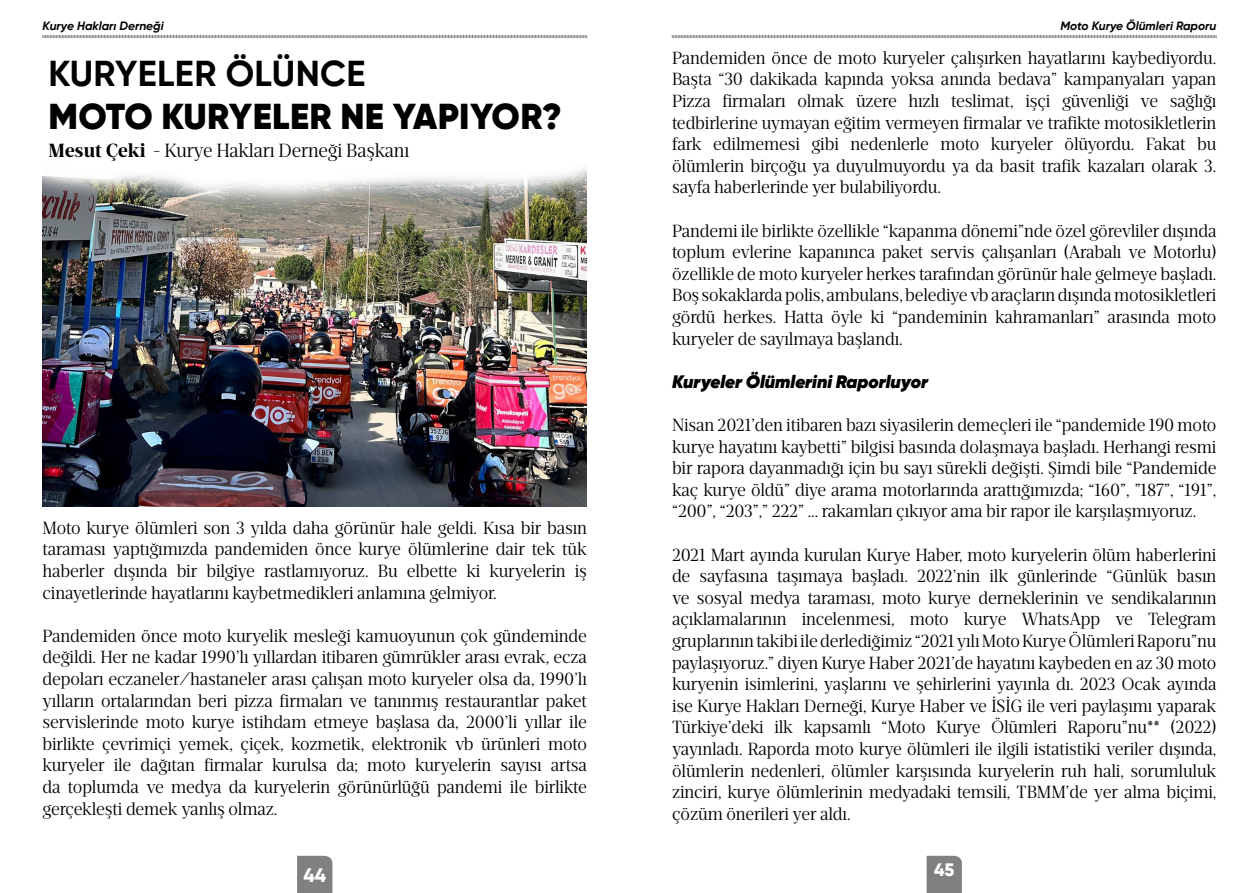
<style>
.page{position:relative;width:1259px;height:893px;background:#fff}
.page>*{position:absolute;margin:0;border:0;box-sizing:border-box;transform-origin:0 0}
.t1{font:900 35.85px "Gilroy";letter-spacing:.01em;color:#000}
.t2{font:700 35.85px "Gilroy";letter-spacing:.01em;color:#000}
.t3{font:19.5px "Ardina Text";letter-spacing:-.01em;color:#000}
.t4{font:800 19.5px "Gilroy";color:#fff}
.t5{font:18px/21.6px "Ardina Text";letter-spacing:-.005em;color:#000;text-align:justify}
.t6{font:italic 800 18px "Gilroy";color:#000}
.t7{font:800 18px "Gilroy";color:#fff}
.t8{font:italic 700 12px "Gilroy";color:#000}
.s1{font-weight:700}
</style>
<div class="page">
<svg style="left:297px;top:856px;width:35px;height:37px"></svg>
<svg style="left:926px;top:856px;width:36px;height:37px"></svg>
<svg style="left:672px;top:35px;width:544px;height:3px;background:#acacac"></svg>
<img style="left:42px;top:35px;width:544px;height:472px">
<p class="t8" style="left:43px;top:18px;width:123px">Kurye Hakları Derneği</p>
<p class="t8" style="left:1060px;top:18px;width:157px">Moto Kurye Ölümleri Raporu</p>
<h1 class="t2" style="left:48px;top:51px;width:318px">KURYELER ÖLÜNCE</h1>
<h1 class="t1" style="left:48px;top:94px;width:515px">MOTO KURYELER NE YAPIYOR?</h1>
<p class="t3" style="left:49px;top:139px;width:362px"><span class="s1">Mesut Çeki</span> - Kurye Hakları Derneği Başkanı</p>
<p class="t5" style="left:43px;top:517px;width:546px">Moto kurye ölümleri son 3 yılda daha görünür hale geldi. Kısa bir basın taraması yaptığımızda pandemiden önce kurye ölümlerine dair tek tük haberler dışında bir bilgiye rastlamıyoruz. Bu elbette ki kuryelerin iş cinayetlerinde hayatlarını kaybetmedikleri anlamına gelmiyor.</p>
<p class="t5" style="left:43px;top:625px;width:546px">Pandemiden önce moto kuryelik mesleği kamuoyunun çok gündeminde değildi. Her ne kadar 1990’lı yıllardan itibaren gümrükler arası evrak, ecza depoları eczaneler/hastaneler arası çalışan moto kuryeler olsa da, 1990’lı yılların ortalarından beri pizza firmaları ve tanınmış restaurantlar paket servislerinde moto kurye istihdam etmeye başlasa da, 2000’li yıllar ile birlikte çevrimiçi yemek, çiçek, kozmetik, elektronik vb ürünleri moto kuryeler ile dağıtan firmalar kurulsa da; moto kuryelerin sayısı artsa da toplumda ve medya da kuryelerin görünürlüğü pandemi ile birlikte gerçekleşti demek yanlış olmaz.</p>
<p class="t5" style="left:672px;top:47px;width:546px">Pandemiden önce de moto kuryeler çalışırken hayatlarını kaybediyordu.<br>Başta “30 dakikada kapında yoksa anında bedava” kampanyaları yapan Pizza firmaları olmak üzere hızlı teslimat, işçi güvenliği ve sağlığı tedbirlerine uymayan eğitim vermeyen firmalar ve trafikte motosikletlerin fark edilmemesi gibi nedenlerle moto kuryeler ölüyordu. Fakat bu ölümlerin birçoğu ya duyulmuyordu ya da basit trafik kazaları olarak 3. sayfa haberlerinde yer bulabiliyordu.</p>
<p class="t5" style="left:672px;top:220px;width:546px">Pandemi ile birlikte özellikle “kapanma dönemi”nde özel görevliler dışında toplum evlerine kapanınca paket servis çalışanları (Arabalı ve Motorlu) özellikle de moto kuryeler herkes tarafından görünür hale gelmeye başladı.<br>Boş sokaklarda polis, ambulans, belediye vb araçların dışında motosikletleri gördü herkes. Hatta öyle ki “pandeminin kahramanları” arasında moto kuryeler de sayılmaya başlandı.</p>
<p class="t6" style="left:672px;top:370px;width:258px">Kuryeler Ölümlerini Raporluyor</p>
<p class="t5" style="left:672px;top:414px;width:546px">Nisan 2021’den itibaren bazı siyasilerin demeçleri ile “pandemide 190 moto kurye hayatını kaybetti” bilgisi basında dolaşmaya başladı. Herhangi resmi bir rapora dayanmadığı için bu sayı sürekli değişti. Şimdi bile “Pandemide kaç kurye öldü” diye arama motorlarında arattığımızda; “160”, ”187”, “191”, “200”, “203”,” 222” ... rakamları çıkıyor ama bir rapor ile karşılaşmıyoruz.</p>
<p class="t5" style="left:672px;top:544px;width:546px">2021 Mart ayında kurulan Kurye Haber, moto kuryelerin ölüm haberlerini de sayfasına taşımaya başladı. 2022’nin ilk günlerinde “Günlük basın ve sosyal medya taraması, moto kurye derneklerinin ve sendikalarının açıklamalarının incelenmesi, moto kurye WhatsApp ve Telegram gruplarının takibi ile derlediğimiz “2021 yılı Moto Kurye Ölümleri Raporu”nu paylaşıyoruz.” diyen Kurye Haber 2021’de hayatını kaybeden en az 30 moto kuryenin isimlerini, yaşlarını ve şehirlerini yayınla dı. 2023 Ocak ayında ise Kurye Hakları Derneği, Kurye Haber ve İSİG ile veri paylaşımı yaparak Türkiye’deki ilk kapsamlı “Moto Kurye Ölümleri Raporu”nu** (2022) yayınladı. Raporda moto kurye ölümleri ile ilgili istatistiki veriler dışında, ölümlerin nedenleri, ölümler karşısında kuryelerin ruh hali, sorumluluk zinciri, kurye ölümlerinin medyadaki temsili, TBMM’de yer alma biçimi, çözüm önerileri yer aldı.</p>
<p class="t4" style="left:303px;top:863px;width:24px">44</p>
<p class="t7" style="left:934px;top:858px;width:22px">45</p>
</div>
